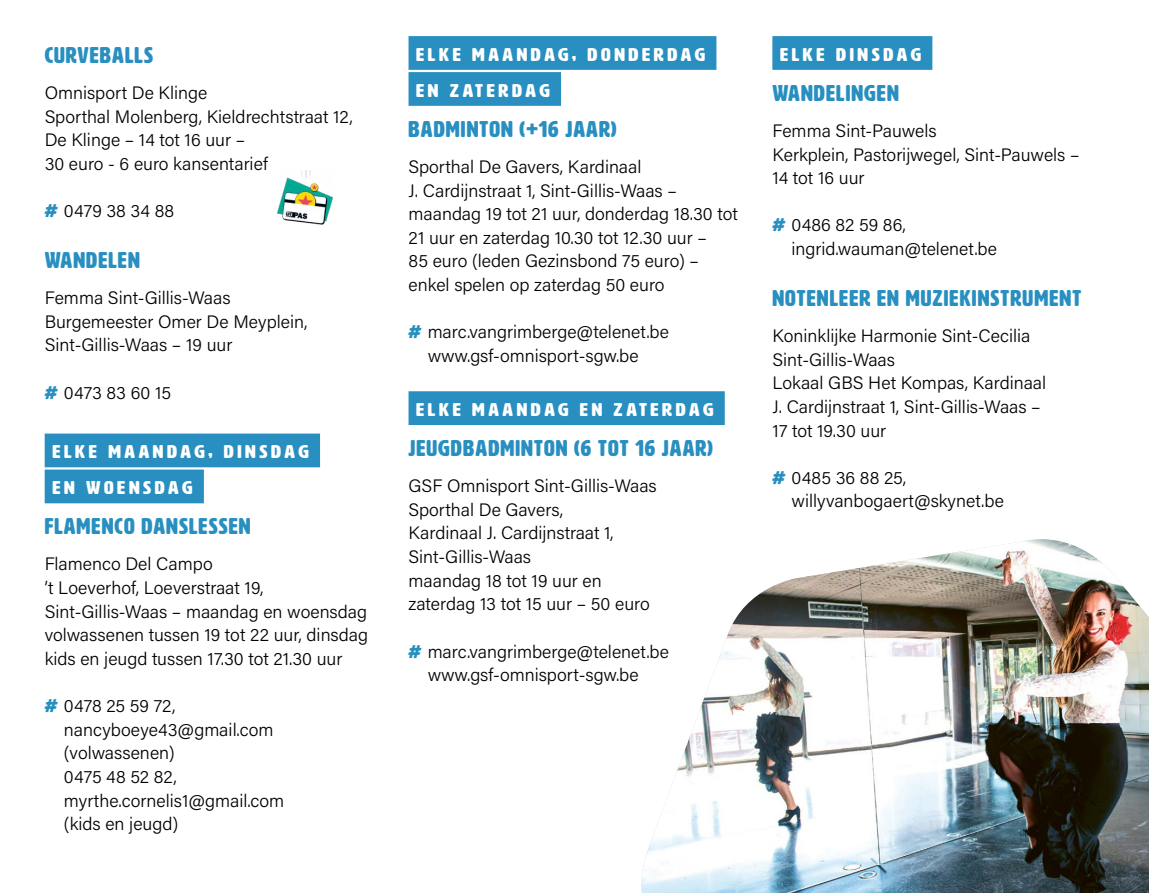
<style>
.page{position:relative;width:1149px;height:893px;background:#fff}
.page>*{position:absolute;margin:0;border:0;box-sizing:border-box;transform-origin:0 0}
.t1{font:22.5px "HWT Artz";letter-spacing:.05em;color:#288fc0}
.t2{font:18.22px/36px "HWT Artz";letter-spacing:.18em;color:#fff;scale:1.11 1}
.t3{font:300 18px/23.6px "Acumin Pro";color:#000}
.s1{font-family:"HWT Artz";font-weight:400;color:#288fc0}
</style>
<div class="page">
<div style="left:45px;top:434px;width:275px;height:33px;background:#288fc0"></div>
<div style="left:45px;top:470px;width:159px;height:33px;background:#288fc0"></div>
<div style="left:408px;top:36px;width:308px;height:34px;background:#288fc0"></div>
<div style="left:408px;top:72px;width:153px;height:34px;background:#288fc0"></div>
<div style="left:408px;top:391px;width:316px;height:34px;background:#288fc0"></div>
<div style="left:772px;top:36px;width:160px;height:34px;background:#288fc0"></div>
<img style="left:277px;top:171px;width:56px;height:54px">
<img style="left:641px;top:539px;width:507px;height:354px">
<p class="t1" style="left:45px;top:43px;width:110px">CURVEBALLS</p>
<p class="t3" style="left:45px;top:80px;width:310px">Omnisport De Klinge<br>Sporthal Molenberg, Kieldrechtstraat 12,<br>De Klinge – 14 tot 16 uur –<br>30 euro - 6 euro kansentarief</p>
<p class="t3" style="left:45px;top:198px;width:131px"><span class="s1">#</span> 0479 38 34 88</p>
<p class="t1" style="left:45px;top:248px;width:97px">WANDELEN</p>
<p class="t3" style="left:45px;top:285px;width:264px">Femma Sint-Gillis-Waas<br>Burgemeester Omer De Meyplein,<br>Sint-Gillis-Waas – 19 uur</p>
<p class="t3" style="left:45px;top:380px;width:128px"><span class="s1">#</span> 0473 83 60 15</p>
<p class="t2" style="left:52px;top:434px;width:232px">ELKE MAANDAG, DINSDAG<br>EN WOENSDAG</p>
<p class="t1" style="left:45px;top:514px;width:207px">FLAMENCO DANSLESSEN</p>
<p class="t3" style="left:45px;top:552px;width:325px">Flamenco Del Campo<br>’t Loeverhof, Loeverstraat 19, Sint-Gillis-Waas – maandag en woensdag volwassenen tussen 19 tot 22 uur, dinsdag kids en jeugd tussen 17.30 tot 21.30 uur</p>
<p class="t3" style="left:64px;top:693px;width:222px;text-indent:-19px"><span class="s1">#</span> 0478 25 59 72, nancyboeye43@gmail.com (volwassenen)<br>0475 48 52 82, myrthe.cornelis1@gmail.com (kids en jeugd)</p>
<p class="t2" style="left:416px;top:37px;width:262px">ELKE MAANDAG, DONDERDAG<br>EN ZATERDAG</p>
<p class="t1" style="left:408px;top:117px;width:210px">BADMINTON (+16 JAAR)</p>
<p class="t3" style="left:408px;top:154px;width:331px">Sporthal De Gavers, Kardinaal<br>J. Cardijnstraat 1, Sint-Gillis-Waas – maandag 19 tot 21 uur, donderdag 18.30 tot 21 uur en zaterdag 10.30 tot 12.30 uur –<br>85 euro (leden Gezinsbond 75 euro) – enkel spelen op zaterdag 50 euro</p>
<p class="t3" style="left:427px;top:320px;width:243px;text-indent:-19px"><span class="s1">#</span> marc.vangrimberge@telenet.be www.gsf-omnisport-sgw.be</p>
<p class="t2" style="left:416px;top:392px;width:269px">ELKE MAANDAG EN ZATERDAG</p>
<p class="t1" style="left:408px;top:436px;width:306px">JEUGDBADMINTON (6 TOT 16 JAAR)</p>
<p class="t3" style="left:408px;top:473px;width:250px">GSF Omnisport Sint-Gillis-Waas<br>Sporthal De Gavers,<br>Kardinaal J. Cardijnstraat 1,<br>Sint-Gillis-Waas<br>maandag 18 tot 19 uur en zaterdag 13 tot 15 uur – 50 euro</p>
<p class="t3" style="left:427px;top:639px;width:243px;text-indent:-19px"><span class="s1">#</span> marc.vangrimberge@telenet.be www.gsf-omnisport-sgw.be</p>
<p class="t2" style="left:779px;top:37px;width:128px">ELKE DINSDAG</p>
<p class="t1" style="left:772px;top:81px;width:128px">WANDELINGEN</p>
<p class="t3" style="left:772px;top:118px;width:308px">Femma Sint-Pauwels<br>Kerkplein, Pastorijwegel, Sint-Pauwels –<br>14 tot 16 uur</p>
<p class="t3" style="left:791px;top:213px;width:207px;text-indent:-19px"><span class="s1">#</span> 0486 82 59 86, ingrid.wauman@telenet.be</p>
<p class="t1" style="left:772px;top:286px;width:310px">NOTENLEER EN MUZIEKINSTRUMENT</p>
<p class="t3" style="left:772px;top:323px;width:275px">Koninklijke Harmonie Sint-Cecilia<br>Sint-Gillis-Waas<br>Lokaal GBS Het Kompas, Kardinaal<br>J. Cardijnstraat 1, Sint-Gillis-Waas –<br>17 tot 19.30 uur</p>
<p class="t3" style="left:791px;top:465px;width:214px;text-indent:-19px"><span class="s1">#</span> 0485 36 88 25, willyvanbogaert@skynet.be</p>
</div>
